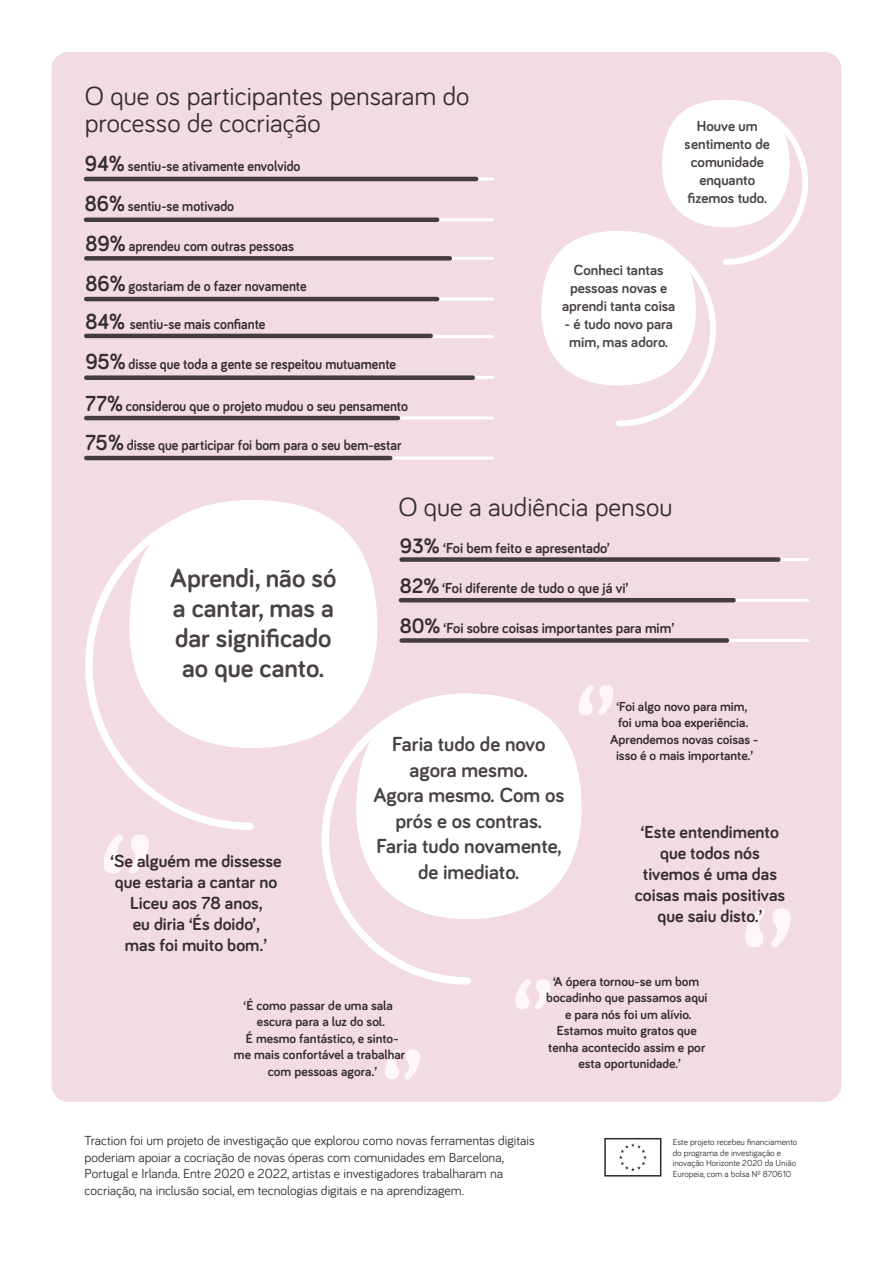
<style>
.page{position:relative;width:893px;height:1263px;background:#fff}
.page>*{position:absolute;margin:0;border:0;box-sizing:border-box;transform-origin:0 0}
.t1{font:700 127.5px "Bariol";color:#fef6f9}
.t2{font:700 97.5px "Bariol";color:#fef6f9}
.t3{font:27px/27px "Bariol";color:#342d31}
.t4{font:700 27px/30px "Bariol";color:#342d31;text-align:center}
.t5{font:700 21px/25.5px "Bariol";color:#342d31;text-align:center}
.t6{font:700 18px/21px "Bariol";color:#342d31;text-align:center}
.t7{font:700 15px "Bariol";color:#342d31;scale:.93 1}
.t8{font:700 15px/18px "Bariol";color:#342d31;text-align:center}
.t9{font:700 13.5px/16.5px "Bariol";color:#342d31;text-align:center}
.t10{font:13.5px/16.5px "Bariol";color:#342d31}
.t11{font:9px/10.5px "Bariol";color:#342d31}
.s1{font-size:22.5px}
.s2{font-size:21.45px}
</style>
<div class="page">
<div style="left:52px;top:52px;width:789px;height:1050px;background:#f1d8df;border-radius:17px"></div>
<div style="left:541px;top:231px;width:155px;height:154px;background:#fff;border-radius:50%"></div>
<div style="left:356px;top:694px;width:226px;height:225px;background:#fff;border-radius:50%"></div>
<div style="left:129px;top:500px;width:248px;height:248px;background:#fff;border-radius:50%"></div>
<svg style="left:318px;top:689px;width:157px;height:296px"></svg>
<svg style="left:85px;top:500px;width:169px;height:330px"></svg>
<hr style="left:401px;top:599px;width:407px;height:3px;background:#fff">
<hr style="left:86px;top:177px;width:407px;height:3px;background:#fff">
<hr style="left:401px;top:639px;width:407px;height:3px;background:#fff">
<hr style="left:86px;top:257px;width:407px;height:3px;background:#fff">
<hr style="left:86px;top:298px;width:407px;height:3px;background:#fff">
<hr style="left:86px;top:335px;width:407px;height:3px;background:#fff">
<hr style="left:86px;top:376px;width:407px;height:3px;background:#fff">
<hr style="left:86px;top:416px;width:407px;height:3px;background:#fff">
<hr style="left:86px;top:456px;width:407px;height:3px;background:#fff">
<hr style="left:401px;top:558px;width:407px;height:3px;background:#fff">
<svg style="left:613px;top:99px;width:196px;height:328px"></svg>
<div style="left:604px;top:1138px;width:57px;height:38px;border:2px solid #282b2e"></div>
<svg style="left:619px;top:1143px;width:28px;height:28px"></svg>
<hr style="left:86px;top:218px;width:407px;height:3px;background:#fff">
<hr style="left:401px;top:598px;width:333px;height:4px;background:#433c40">
<hr style="left:86px;top:177px;width:390px;height:4px;background:#433c40">
<div style="left:402px;top:638px;width:325px;height:5px;background:#433c40"></div>
<div style="left:86px;top:256px;width:364px;height:5px;background:#433c40"></div>
<hr style="left:86px;top:297px;width:351px;height:4px;background:#433c40">
<hr style="left:86px;top:334px;width:345px;height:4px;background:#433c40">
<div style="left:86px;top:375px;width:387px;height:5px;background:#433c40"></div>
<hr style="left:86px;top:416px;width:312px;height:4px;background:#433c40">
<hr style="left:86px;top:456px;width:304px;height:4px;background:#433c40">
<div style="left:402px;top:557px;width:376px;height:5px;background:#433c40"></div>
<div style="left:86px;top:217px;width:351px;height:5px;background:#433c40"></div>
<svg style="left:103px;top:834px;width:46px;height:40px"></svg>
<svg style="left:745px;top:908px;width:46px;height:40px"></svg>
<svg style="left:385px;top:1049px;width:35px;height:31px"></svg>
<svg style="left:515px;top:979px;width:36px;height:31px"></svg>
<svg style="left:578px;top:685px;width:36px;height:31px"></svg>
<h3 class="t3" style="left:85px;top:81px;width:386px">O que os participantes pensaram do processo de cocriação</h3>
<p class="t7" style="left:85px;top:156px;width:233px"><span class="s1">94%</span> sentiu-se ativamente envolvido</p>
<p class="t7" style="left:85px;top:196px;width:162px"><span class="s1">86%</span> sentiu-se motivado</p>
<p class="t7" style="left:85px;top:236px;width:226px"><span class="s1">89%</span> aprendeu com outras pessoas</p>
<p class="t7" style="left:85px;top:276px;width:240px"><span class="s1">86%</span> gostariam de o fazer novamente</p>
<p class="t7" style="left:85px;top:314px;width:195px"><span class="s1">84%</span> sentiu-se mais confiante</p>
<p class="t7" style="left:85px;top:354px;width:336px"><span class="s1">95%</span> disse que toda a gente se respeitou mutuamente</p>
<p class="t7" style="left:85px;top:395px;width:349px"><span class="s1">77%</span> considerou que o projeto mudou o seu pensamento</p>
<p class="t7" style="left:85px;top:435px;width:341px"><span class="s1">75%</span> disse que participar foi bom para o seu bem-estar</p>
<p class="t8" style="left:685px;top:116px;width:87px">Houve um sentimento de comunidade enquanto fizemos tudo.</p>
<p class="t8" style="left:562px;top:261px;width:115px">Conheci tantas pessoas novas e aprendi tanta coisa</p>
<p class="t8" style="left:564px;top:315px;width:110px">- é tudo novo para mim, mas adoro.</p>
<h3 class="t3" style="left:398px;top:492px;width:276px">O que a audiência pensou</h3>
<p class="t8" style="left:400px;top:538px;width:212px"><span class="s2">93%</span> ‘Foi bem feito e apresentado’</p>
<h3 class="t4" style="left:170px;top:562px;width:168px">Aprendi, não só a cantar, mas a dar significado ao que canto.</h3>
<p class="t8" style="left:400px;top:579px;width:230px"><span class="s2">82%</span> ‘Foi diferente de tudo o que já vi’</p>
<p class="t8" style="left:400px;top:619px;width:276px"><span class="s2">80%</span> ‘Foi sobre coisas importantes para mim’</p>
<h1 class="t1" style="left:101px;top:792px;width:53px">‘’</h1>
<h3 class="t6" style="left:111px;top:850px;width:173px">‘Se alguém me dissesse que estaria a cantar no<br>Liceu aos 78 anos,<br>eu diria ‘És doido’,<br>mas foi muito bom.’</h3>
<h3 class="t5" style="left:373px;top:731px;width:192px">Faria tudo de novo agora mesmo.<br>Agora mesmo. Com os prós e os contras.<br>Faria tudo novamente, de imediato.</h3>
<h2 class="t2" style="left:576px;top:653px;width:41px">‘’</h2>
<p class="t9" style="left:610px;top:697px;width:150px">‘Foi algo novo para mim, foi uma boa experiência.<br>Aprendemos novas coisas - isso é o mais importante.’</p>
<h3 class="t6" style="left:635px;top:821px;width:152px">‘Este entendimento que todos nós tivemos é uma das coisas mais positivas que saiu disto.’</h3>
<h1 class="t1" style="left:742px;top:866px;width:53px">‘’</h1>
<p class="t9" style="left:234px;top:996px;width:173px">‘É como passar de uma sala escura para a luz do sol.<br>É mesmo fantástico, e sinto&shy;me mais confortável a trabalhar com pessoas agora.’</p>
<h2 class="t2" style="left:383px;top:1017px;width:41px">‘’</h2>
<p class="t9" style="left:546px;top:972px;width:163px">‘A ópera tornou-se um bom bocadinho que passamos aqui e para nós foi um alívio.<br>Estamos muito gratos que tenha acontecido assim e por esta oportunidade.’</p>
<h2 class="t2" style="left:513px;top:947px;width:41px">‘’</h2>
<p class="t10" style="left:85px;top:1132px;width:452px">Traction foi um projeto de investigação que explorou como novas ferramentas digitais poderiam apoiar a cocriação de novas óperas com comunidades em Barcelona, Portugal e Irlanda. Entre 2020 e 2022, artistas e investigadores trabalharam na cocriação, na inclusão social, em tecnologias digitais e na aprendizagem.</p>
<p class="t11" style="left:673px;top:1136px;width:126px">Este projeto recebeu financiamento do programa de investigação e inovação Horizonte 2020 da União<br>Europeia, com a bolsa Nº 870610</p>
</div>
